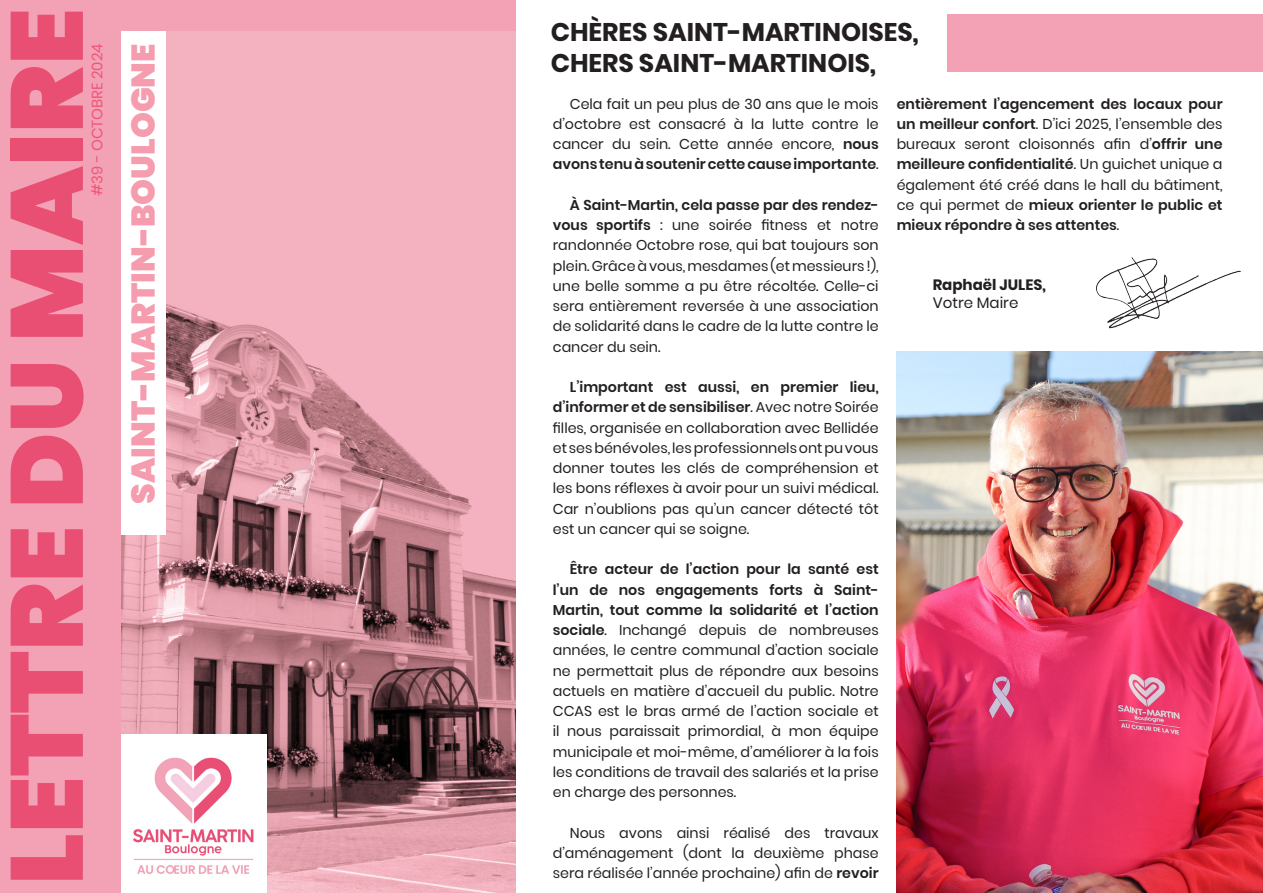
<style>
.page{position:relative;width:1263px;height:893px;background:#fff}
.page>*{position:absolute;margin:0;border:0;box-sizing:border-box;transform-origin:0 0}
.t1{font:900 102px "Poppins";color:#e84f73}
.t2{font:900 33px "Poppins";color:#f59dae}
.t3{font:700 25.5px "Poppins";color:#231f20}
.t4{font:15px "Poppins";color:#ee5679}
.t5{font:700 15px "Poppins";color:#231f20}
.t6{font:15px "Poppins";color:#231f20}
.t7{font:14.25px/20.2px "Poppins";color:#231f20;text-align:justify}
.t8{font:600 14.25px/20.2px "Poppins";color:#231f20;text-align:justify}
.s1{font-weight:400}
.s2{font-weight:600}
</style>
<div class="page">
<img style="left:121px;top:30px;width:395px;height:863px">
<div style="left:0;top:0;width:89px;height:893px;background:#f3a2b6"></div>
<div style="left:11px;top:0;width:110px;height:893px;background:#f3a2b6"></div>
<div style="left:121px;top:0;width:44px;height:535px;background:#fff"></div>
<div style="left:947px;top:15px;width:316px;height:57px;background:#f3a2b6"></div>
<div style="left:120px;top:0;width:396px;height:30px;background:#f3a2b6"></div>
<img style="left:121px;top:735px;width:146px;height:158px">
<img style="left:1096px;top:257px;width:145px;height:72px">
<img style="left:897px;top:351px;width:366px;height:542px">
<p class="t1" style="left:-12px;top:885px;width:878px;rotate:-90deg">LETTRE DU MAIRE</p>
<p class="t3" style="left:551px;top:18px;width:370px">CHÈRES SAINT-MARTINOISES,</p>
<p class="t4" style="left:88px;top:196px;width:154px;rotate:-90deg">#39 - OCTOBRE 2024</p>
<p class="t2" style="left:124px;top:504px;width:462px;rotate:-90deg">SAINT-MARTIN-BOULOGNE</p>
<p class="t3" style="left:551px;top:48px;width:327px">CHERS SAINT-MARTINOIS,</p>
<p class="t8" style="left:897px;top:93px;width:327px">entièrement l’agencement des locaux pour un meilleur confort<span class="s1">. D’ici 2025, l’ensemble des bureaux seront cloisonnés afin d’</span>offrir une meilleure confidentialité<span class="s1">. Un guichet unique a également été créé dans le hall du bâtiment, ce qui permet de</span> mieux orienter le public et mieux répondre à ses attentes<span class="s1">.</span></p>
<p class="t7" style="left:553px;top:93px;width:327px;text-indent:17px">Cela fait un peu plus de 30 ans que le mois d’octobre est consacré à la lutte contre le cancer du sein. Cette année encore, <span class="s2">nous avons tenu à soutenir cette cause importante</span>.</p>
<p class="t7" style="left:553px;top:195px;width:327px;text-indent:17px"><span class="s2">À Saint-Martin, cela passe par des rendez&shy;vous sportifs</span> : une soirée fitness et notre randonnée Octobre rose, qui bat toujours son plein. Grâce à vous, mesdames (et messieurs !), une belle somme a pu être récoltée. Celle-ci sera entièrement reversée à une association de solidarité dans le cadre de la lutte contre le cancer du sein.</p>
<p class="t7" style="left:553px;top:377px;width:327px;text-indent:17px"><span class="s2">L’important est aussi, en premier lieu, d’informer et de sensibiliser</span>. Avec notre Soirée filles, organisée en collaboration avec Bellidée et ses bénévoles, les professionnels ont pu vous donner toutes les clés de compréhension et les bons réflexes à avoir pour un suivi médical.<br>Car n’oublions pas qu’un cancer détecté tôt est un cancer qui se soigne.</p>
<p class="t7" style="left:553px;top:559px;width:327px;text-indent:17px"><span class="s2">Être acteur de l’action pour la santé est l’un de nos engagements forts à Saint-Martin, tout comme la solidarité et l’action sociale</span>. Inchangé depuis de nombreuses années, le centre communal d’action sociale ne permettait plus de répondre aux besoins actuels en matière d’accueil du public. Notre CCAS est le bras armé de l’action sociale et il nous paraissait primordial, à mon équipe municipale et moi-même, d’améliorer à la fois les conditions de travail des salariés et la prise en charge des personnes.</p>
<p class="t7" style="left:553px;top:822px;width:327px;text-indent:17px">Nous avons ainsi réalisé des travaux d’aménagement (dont la deuxième phase sera réalisée l’année prochaine) afin de <span class="s2">revoir</span></p>
<p class="t5" style="left:933px;top:276px;width:115px">Raphaël JULES,</p>
<p class="t6" style="left:933px;top:294px;width:87px">Votre Maire</p>
</div>
